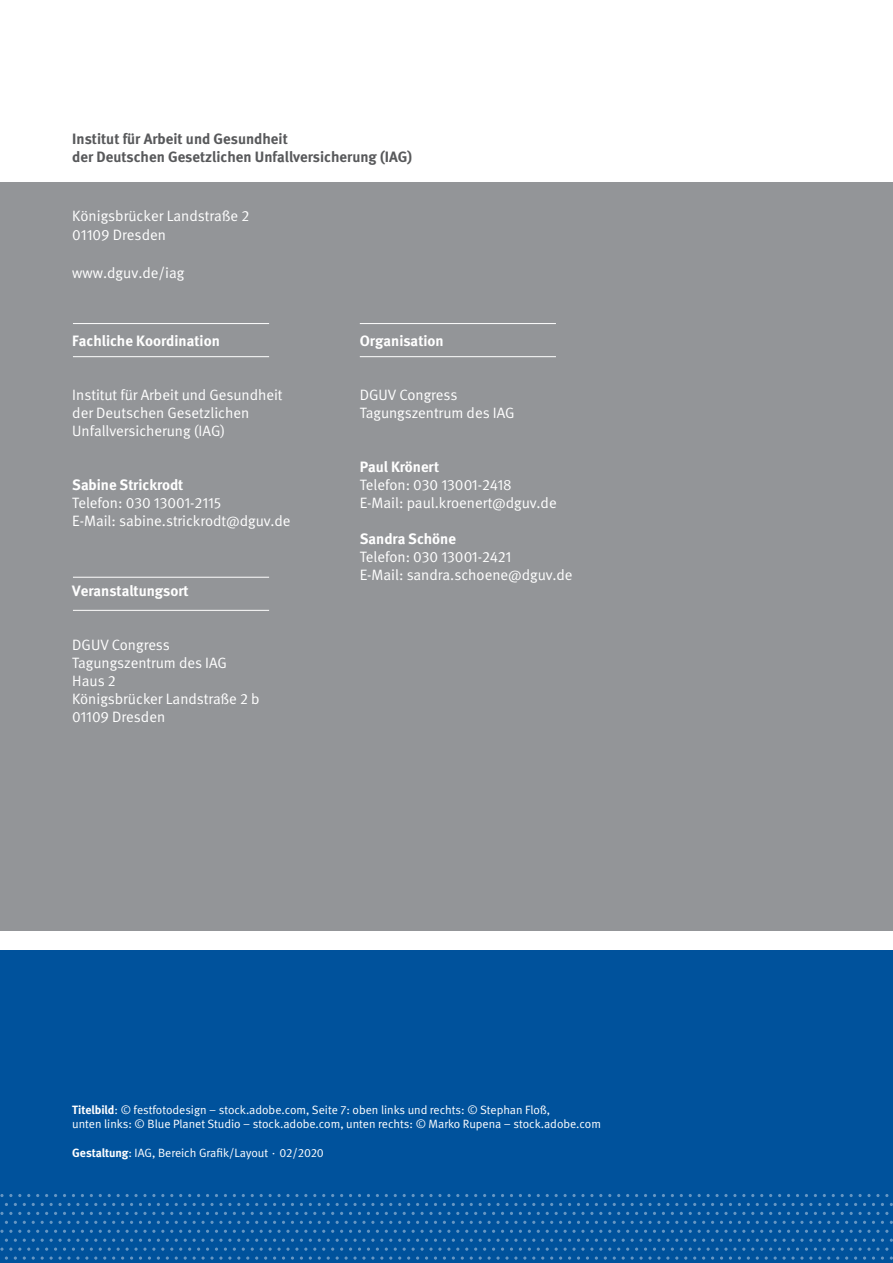
<style>
.page{position:relative;width:893px;height:1263px;background:#fff}
.page>*{position:absolute;margin:0;border:0;box-sizing:border-box;transform-origin:0 0}
.t1{font:15px/18px "DGUV Meta";color:#fff}
.t2{font:700 15px "DGUV Meta";color:#fff}
.t3{font:700 15px/18px "DGUV Meta";color:#58595b}
.t4{font:12px/14.4px "DGUV Meta";color:#fff}
.s1{font-weight:700}
</style>
<div class="page">
<div style="left:0;top:182px;width:893px;height:749px;background:#939598"></div>
<div style="left:0;top:950px;width:893px;height:313px;background:#00529c"></div>
<svg style="left:269px;top:1194px;width:38px;height:3px"></svg>
<svg style="left:412px;top:1194px;width:38px;height:3px"></svg>
<svg style="left:555px;top:1194px;width:38px;height:3px"></svg>
<svg style="left:698px;top:1194px;width:38px;height:3px"></svg>
<svg style="left:841px;top:1194px;width:38px;height:3px"></svg>
<svg style="left:269px;top:1212px;width:38px;height:3px"></svg>
<svg style="left:412px;top:1212px;width:38px;height:3px"></svg>
<svg style="left:555px;top:1212px;width:38px;height:3px"></svg>
<svg style="left:698px;top:1212px;width:38px;height:3px"></svg>
<svg style="left:841px;top:1212px;width:38px;height:3px"></svg>
<svg style="left:193px;top:1203px;width:38px;height:3px"></svg>
<svg style="left:336px;top:1203px;width:38px;height:3px"></svg>
<svg style="left:479px;top:1203px;width:38px;height:3px"></svg>
<svg style="left:622px;top:1203px;width:47px;height:3px"></svg>
<svg style="left:774px;top:1203px;width:38px;height:3px"></svg>
<svg style="left:193px;top:1221px;width:38px;height:3px"></svg>
<svg style="left:336px;top:1221px;width:38px;height:3px"></svg>
<svg style="left:479px;top:1221px;width:38px;height:3px"></svg>
<svg style="left:622px;top:1221px;width:47px;height:3px"></svg>
<svg style="left:774px;top:1221px;width:38px;height:3px"></svg>
<svg style="left:179px;top:1230px;width:178px;height:30px"></svg>
<svg style="left:358px;top:1230px;width:177px;height:30px"></svg>
<svg style="left:537px;top:1230px;width:182px;height:30px"></svg>
<svg style="left:720px;top:1230px;width:173px;height:30px"></svg>
<svg style="left:0;top:1194px;width:12px;height:3px"></svg>
<svg style="left:117px;top:1194px;width:47px;height:3px"></svg>
<svg style="left:0;top:1212px;width:12px;height:3px"></svg>
<svg style="left:117px;top:1212px;width:47px;height:3px"></svg>
<svg style="left:50px;top:1203px;width:38px;height:3px"></svg>
<svg style="left:50px;top:1221px;width:38px;height:3px"></svg>
<svg style="left:0;top:1230px;width:178px;height:30px"></svg>
<hr style="left:73px;top:356px;width:196px;height:1px;background:#fff">
<hr style="left:73px;top:610px;width:196px;height:1px;background:#fff">
<hr style="left:360px;top:356px;width:196px;height:1px;background:#fff">
<hr style="left:73px;top:323px;width:196px;height:1px;background:#fff">
<hr style="left:73px;top:577px;width:196px;height:1px;background:#fff">
<hr style="left:360px;top:323px;width:196px;height:1px;background:#fff">
<p class="t3" style="left:72px;top:130px;width:341px">Institut für Arbeit und Gesundheit<br>der Deutschen Gesetzlichen Unfallversicherung (IAG)</p>
<p class="t1" style="left:72px;top:206px;width:179px;line-height:19.2px">Königsbrücker Landstraße 2<br>01109 Dresden</p>
<p class="t1" style="left:72px;top:265px;width:114px">www.dguv.de/iag</p>
<p class="t2" style="left:72px;top:332px;width:149px">Fachliche Koordination</p>
<p class="t1" style="left:72px;top:386px;width:212px">Institut für Arbeit und Gesundheit der Deutschen Gesetzlichen<br>Unfallversicherung (IAG)</p>
<p class="t2" style="left:72px;top:476px;width:113px">Sabine Strickrodt</p>
<p class="t1" style="left:72px;top:494px;width:220px">Telefon: 030 13001-2115<br>E-Mail: sabine.strickrodt@dguv.de</p>
<p class="t2" style="left:72px;top:582px;width:118px">Veranstaltungsort</p>
<p class="t1" style="left:72px;top:637px;width:189px">DGUV Congress<br>Tagungszentrum des IAG<br>Haus 2<br>Königsbrücker Landstraße 2 b<br>01109 Dresden</p>
<p class="t2" style="left:360px;top:332px;width:85px">Organisation</p>
<p class="t1" style="left:360px;top:386px;width:156px">DGUV Congress<br>Tagungszentrum des IAG</p>
<p class="t2" style="left:360px;top:458px;width:81px">Paul Krönert</p>
<p class="t1" style="left:360px;top:476px;width:198px">Telefon: 030 13001-2418<br>E-Mail: paul.kroenert@dguv.de</p>
<p class="t2" style="left:360px;top:530px;width:98px">Sandra Schöne</p>
<p class="t1" style="left:360px;top:548px;width:214px">Telefon: 030 13001-2421<br>E-Mail: sandra.schoene@dguv.de</p>
<p class="t4" style="left:72px;top:1103px;width:530px"><span class="s1">Titelbild</span>: © festfotodesign – stock.adobe.com, Seite 7: oben links und rechts: © Stephan Floß,<br>unten links: © Blue Planet Studio – stock.adobe.com, unten rechts: © Marko Rupena – stock.adobe.com</p>
<p class="t4" style="left:72px;top:1146px;width:253px"><span class="s1">Gestaltung</span>: IAG, Bereich Grafik/Layout ⋅ 02/2020</p>
</div>
